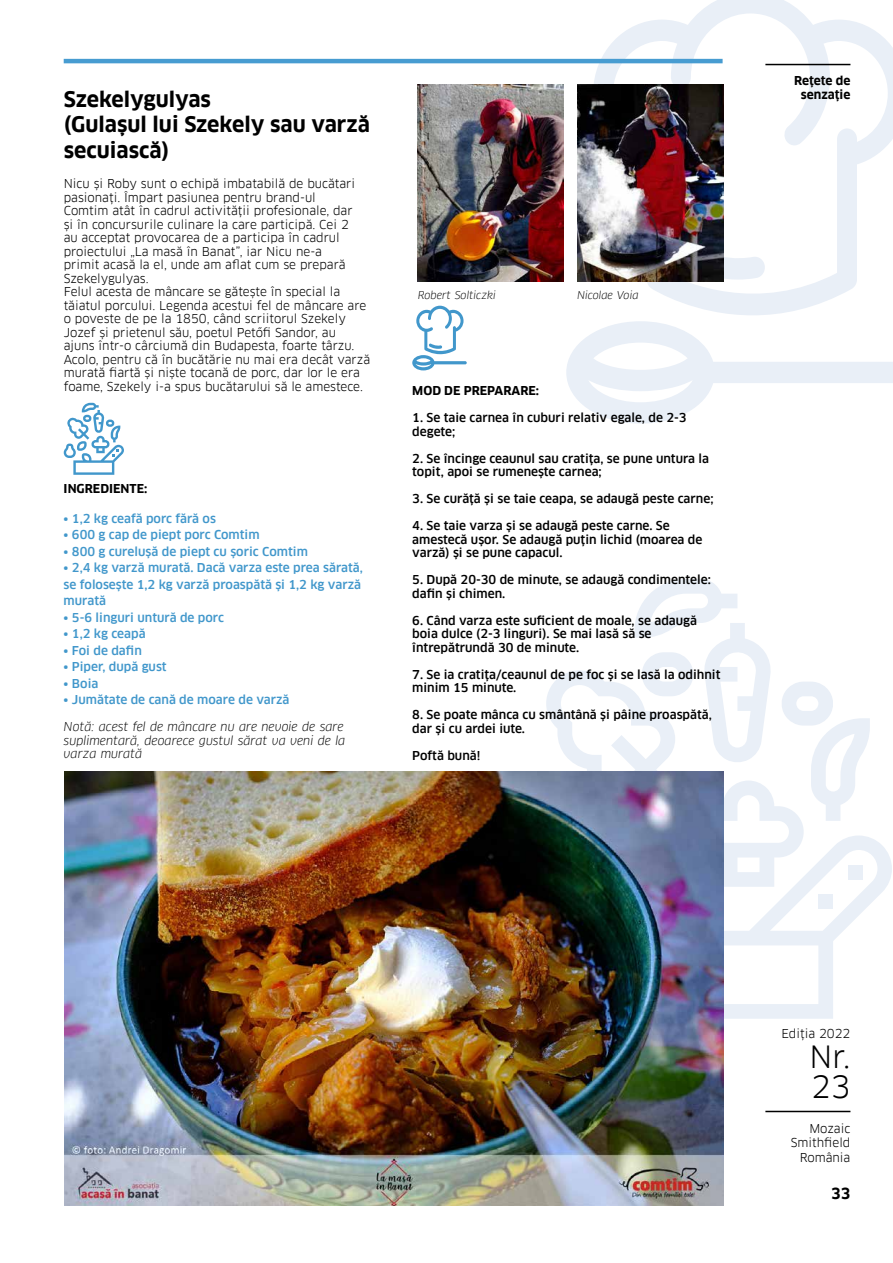
<style>
.page{position:relative;width:893px;height:1263px;background:#fff}
.page>*{position:absolute;margin:0;border:0;box-sizing:border-box;transform-origin:0 0}
.t1{font:30px/30px "Clan Pro";color:#000}
.t2{font:700 21px/25.2px "Clan Pro";color:#000}
.t3{font:700 15px "Clan Pro";color:#000}
.t4{font:12px/13.5px "Clan Pro";color:#000;text-align:right}
.t5{font:500 12px/13.5px "Clan Pro";color:#000}
.t6{font:500 12px/16.5px "Clan Pro";color:#4197cb}
.t7{font:italic 12px/13.5px "Clan Pro";color:#000}
.t8{font:700 12px/14.4px "Clan Pro";color:#000;text-align:center}
.t9{font:italic 10.5px "Clan Pro";color:#000}
</style>
<div class="page">
<svg style="left:593px;top:0;width:300px;height:315px"></svg>
<svg style="left:723px;top:243px;width:43px;height:37px"></svg>
<svg style="left:566px;top:321px;width:327px;height:103px"></svg>
<svg style="left:723px;top:838px;width:169px;height:181px"></svg>
<svg style="left:524px;top:579px;width:346px;height:337px"></svg>
<hr style="left:765px;top:64px;width:85px;height:1px;background:#000">
<hr style="left:765px;top:1111px;width:85px;height:1px;background:#000">
<hr style="left:64px;top:59px;width:659px;height:4px;background:#479cd1">
<img style="left:65px;top:772px;width:658px;height:433px">
<svg style="left:412px;top:306px;width:55px;height:64px"></svg>
<svg style="left:64px;top:403px;width:60px;height:72px"></svg>
<img style="left:418px;top:85px;width:146px;height:196px">
<img style="left:577px;top:85px;width:146px;height:196px">
<h2 class="t2" style="left:64px;top:87px;width:308px">Szekelygulyas<br>(Gulașul lui Szekely sau varză secuiască)</h2>
<p class="t4" style="left:64px;top:177px;width:308px;text-align:left">Nicu și Roby sunt o echipă imbatabilă de bucătari pasionați. Împart pasiunea pentru brand-ul<br>Comtim atât în cadrul activității profesionale, dar<br>și în concursurile culinare la care participă. Cei 2<br>au acceptat provocarea de a participa în cadrul proiectului „La masă în Banat”, iar Nicu ne-a<br>primit acasă la el, unde am aflat cum se prepară Szekelygulyas.<br>Felul acesta de mâncare se gătește în special la tăiatul porcului. Legenda acestui fel de mâncare are o poveste de pe la 1850, când scriitorul Szekely Jozef și prietenul său, poetul Petőfi Sandor, au<br>ajuns într-o cârciumă din Budapesta, foarte târzu.<br>Acolo, pentru că în bucătărie nu mai era decât varză murată fiartă și niște tocană de porc, dar lor le era foame, Szekely i-a spus bucătarului să le amestece.</p>
<p class="t8" style="left:64px;top:481px;width:85px">INGREDIENTE:</p>
<p class="t6" style="left:64px;top:510px;width:154px">• 1,2 kg ceafă porc fără os</p>
<p class="t6" style="left:64px;top:527px;width:197px">• 600 g cap de piept porc Comtim</p>
<p class="t6" style="left:64px;top:543px;width:246px">• 800 g curelușă de piept cu șoric Comtim</p>
<p class="t6" style="left:64px;top:560px;width:301px">• 2,4 kg varză murată. Dacă varza este prea sărată, se folosește 1,2 kg varză proaspătă și 1,2 kg varză murată</p>
<p class="t6" style="left:64px;top:609px;width:162px">• 5-6 linguri untură de porc</p>
<p class="t6" style="left:64px;top:626px;width:83px">• 1,2 kg ceapă</p>
<p class="t6" style="left:64px;top:642px;width:80px">• Foi de dafin</p>
<p class="t6" style="left:64px;top:659px;width:104px">• Piper, după gust</p>
<p class="t6" style="left:64px;top:675px;width:36px">• Boia</p>
<p class="t6" style="left:64px;top:692px;width:227px">• Jumătate de cană de moare de varză</p>
<p class="t7" style="left:64px;top:720px;width:283px">Notă: acest fel de mâncare nu are nevoie de sare suplimentară, deoarece gustul sărat va veni de la varza murată</p>
<p class="t9" style="left:418px;top:289px;width:80px">Robert Solticzki</p>
<p class="t9" style="left:577px;top:289px;width:63px">Nicolae Voia</p>
<p class="t8" style="left:412px;top:384px;width:128px">MOD DE PREPARARE:</p>
<p class="t5" style="left:412px;top:411px;width:276px">1. Se taie carnea în cuburi relativ egale, de 2-3 degete;</p>
<p class="t5" style="left:412px;top:452px;width:298px">2. Se încinge ceaunul sau cratița, se pune untura la topit, apoi se rumenește carnea;</p>
<p class="t5" style="left:412px;top:492px;width:303px">3. Se curăță și se taie ceapa, se adaugă peste carne;</p>
<p class="t5" style="left:412px;top:519px;width:292px">4. Se taie varza și se adaugă peste carne. Se amestecă ușor. Se adaugă puțin lichid (moarea de varză) și se pune capacul.</p>
<p class="t5" style="left:412px;top:573px;width:300px">5. După 20-30 de minute, se adaugă condimentele: dafin și chimen.</p>
<p class="t5" style="left:412px;top:614px;width:286px">6. Când varza este suficient de moale, se adaugă boia dulce (2-3 linguri). Se mai lasă să se întrepătrundă 30 de minute.</p>
<p class="t5" style="left:412px;top:668px;width:310px">7. Se ia cratița/ceaunul de pe foc și se lasă la odihnit minim 15 minute.</p>
<p class="t5" style="left:412px;top:708px;width:301px">8. Se poate mânca cu smântână și pâine proaspătă, dar și cu ardei iute.</p>
<p class="t5" style="left:412px;top:749px;width:70px">Poftă bună!</p>
<p class="t8" style="left:794px;top:73px;width:58px">Rețete de senzație</p>
<p class="t4" style="left:781px;top:1027px;width:71px">Ediția 2022</p>
<h1 class="t1" style="left:809px;top:1042px;width:42px">Nr.<br>23</h1>
<p class="t4" style="left:791px;top:1121px;width:61px;line-height:14.4px">Mozaic<br>Smithfield<br>România</p>
<p class="t3" style="left:831px;top:1184px;width:21px">33</p>
</div>
